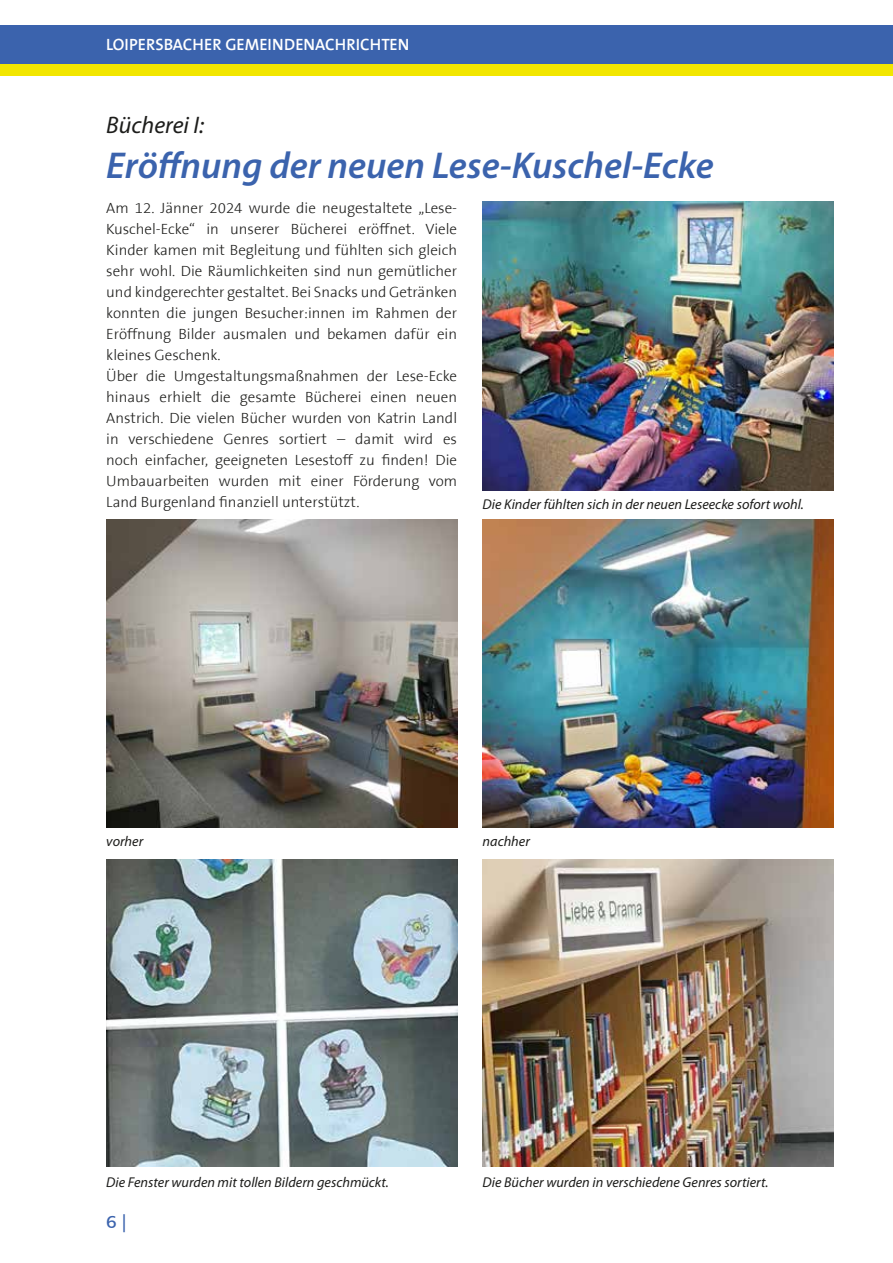
<style>
.page{position:relative;width:893px;height:1263px;background:#fff}
.page>*{position:absolute;margin:0;border:0;box-sizing:border-box;transform-origin:0 0}
.t1{font:italic 600 37.5px "Myriad Pro";color:#3b63ad}
.t2{font:italic 24px "Myriad Pro";color:#1d1d1b}
.t3{font:18px "Formata";color:#3b63ad}
.t4{font:600 16.5px "The Sans B6";color:#fff}
.t5{font:300 15px/21px "The Sans B3";color:#1d1d1b}
.t6{font:italic 14.25px "Myriad Pro";color:#1d1d1b}
</style>
<div class="page">
<div style="left:0;top:63px;width:893px;height:12px;background:#f2e600"></div>
<div style="left:0;top:25px;width:893px;height:38px;background:#3b63ad"></div>
<img style="left:483px;top:202px;width:350px;height:288px">
<img style="left:106px;top:520px;width:351px;height:307px">
<img style="left:483px;top:520px;width:350px;height:307px">
<img style="left:106px;top:859px;width:351px;height:307px">
<img style="left:483px;top:859px;width:350px;height:307px">
<p class="t4" style="left:106px;top:36px;width:305px">LOIPERSBACHER GEMEINDENACHRICHTEN</p>
<h2 class="t2" style="left:106px;top:110px;width:99px">Bücherei I:</h2>
<h1 class="t1" style="left:106px;top:141px;width:609px">Eröffnung der neuen Lese-Kuschel-Ecke</h1>
<p class="t5" style="left:106px;top:198px;width:352px">Am 12. Jänner 2024 wurde die neugestaltete „Lese-Kuschel-Ecke“ in unserer Bücherei eröffnet. Viele Kinder kamen mit Begleitung und fühlten sich gleich sehr wohl. Die Räumlichkeiten sind nun gemütlicher und kindgerechter gestaltet. Bei Snacks und Getränken konnten die jungen Besucher:innen im Rahmen der Eröffnung Bilder ausmalen und bekamen dafür ein kleines Geschenk.<br>Über die Umgestaltungsmaßnahmen der Lese-Ecke hinaus erhielt die gesamte Bücherei einen neuen Anstrich. Die vielen Bücher wurden von Katrin Landl in verschiedene Genres sortiert – damit wird es noch einfacher, geeigneten Lesestoff zu finden! Die Umbauarbeiten wurden mit einer Förderung vom Land Burgenland finanziell unterstützt.</p>
<p class="t6" style="left:483px;top:495px;width:323px">Die Kinder fühlten sich in der neuen Leseecke sofort wohl.</p>
<p class="t6" style="left:106px;top:832px;width:38px">vorher</p>
<p class="t6" style="left:483px;top:832px;width:49px">nachher</p>
<p class="t6" style="left:106px;top:1173px;width:284px">Die Fenster wurden mit tollen Bildern geschmückt.</p>
<p class="t6" style="left:483px;top:1173px;width:287px">Die Bücher wurden in verschiedene Genres sortiert.</p>
<p class="t3" style="left:106px;top:1210px;width:21px">6 |</p>
</div>
